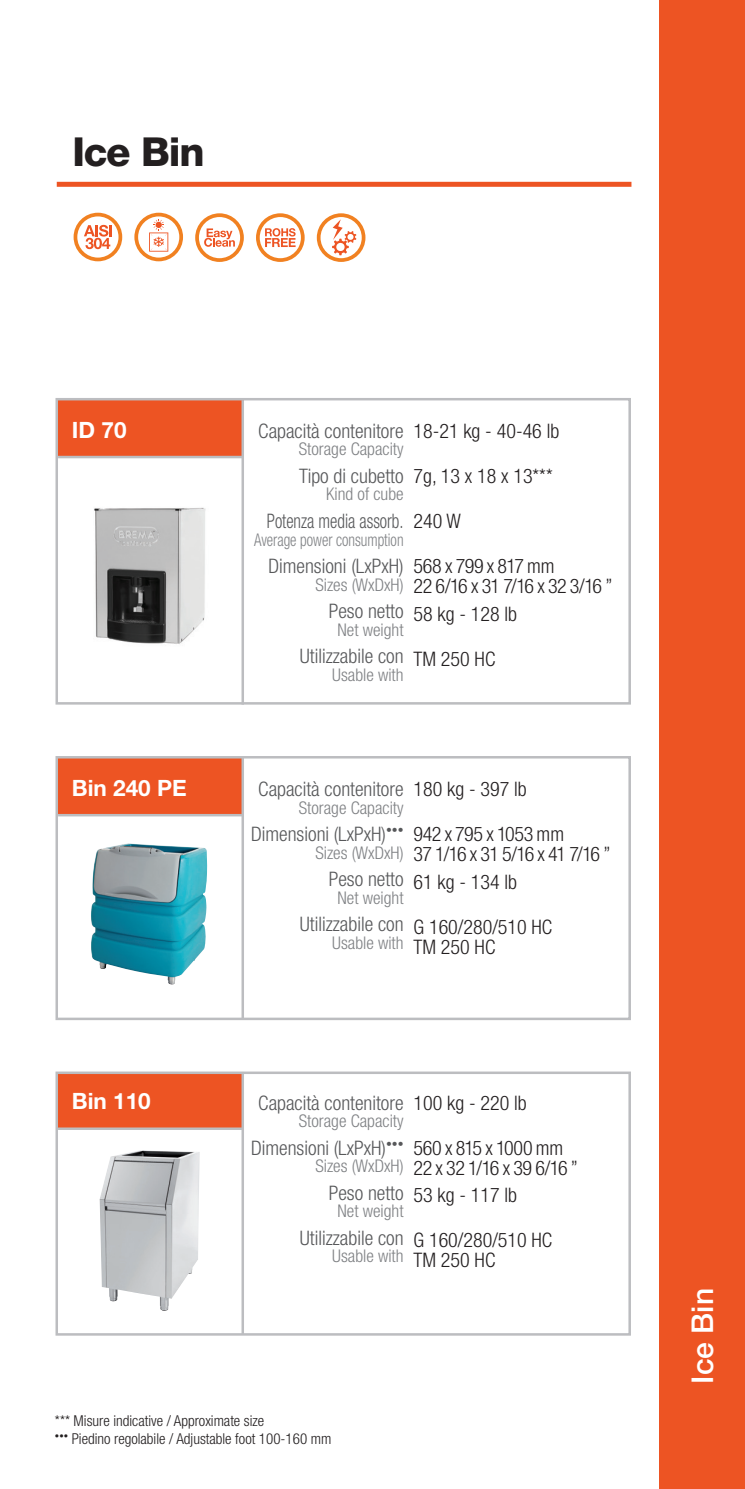
<style>
.page{position:relative;width:745px;height:1489px;background:#fff}
.page>*{position:absolute;margin:0;border:0;box-sizing:border-box;transform-origin:0 0}
.t1{font:800 40px "Helvetica Neue LT Std";letter-spacing:-.03em;color:#231f20}
.t2{font:500 30px "Helvetica Neue LT Std";color:#fff}
.t3{font:700 22.5px "Helvetica Neue LT Std";color:#fff}
.t4{font:300 condensed 20px "Helvetica Neue LT Std";color:#57585a}
.t5{font:300 condensed 20px/20px "Helvetica Neue LT Std";color:#231f20}
.t6{font:300 condensed 20px/20px "Helvetica Neue LT Std";letter-spacing:-.035em;color:#231f20}
.t7{font:300 condensed 20px/20px "Helvetica Neue LT Std";letter-spacing:-.03em;color:#231f20}
.t8{font:300 condensed 20px/20px "Helvetica Neue LT Std";letter-spacing:-.02em;color:#231f20}
.t9{font:300 condensed 20px "Helvetica Neue LT Std";color:#57585a;scale:.85 1}
.t10{font:300 condensed 17.5px "Helvetica Neue LT Std";color:#808285}
.t11{font:300 condensed 17.5px "Helvetica Neue LT Std";color:#808285;scale:.85 1}
.t12{font:300 condensed 15px "Helvetica Neue LT Std";color:#231f20}
</style>
<div class="page">
<div style="left:58px;top:400px;width:185px;height:56px;background:#ed5423"></div>
<hr style="left:241px;top:400px;width:3px;height:304px;background:#bcbdc0">
<hr style="left:58px;top:456px;width:185px;height:2px;background:#bcbdc0">
<div style="left:55px;top:398px;width:575px;height:306px;border:2px solid #bcbdc0"></div>
<img style="left:94px;top:507px;width:112px;height:137px">
<div style="left:58px;top:1071px;width:185px;height:56px;background:#ed5423"></div>
<hr style="left:241px;top:1071px;width:3px;height:263px;background:#bcbdc0">
<hr style="left:58px;top:1127px;width:185px;height:2px;background:#bcbdc0">
<div style="left:55px;top:1071px;width:575px;height:264px;border:2px solid #bcbdc0"></div>
<img style="left:100px;top:1150px;width:100px;height:160px">
<div style="left:659px;top:0;width:85px;height:1488px;background:#ed5423"></div>
<div style="left:57px;top:182px;width:574px;height:5px;background:#ed5423"></div>
<div style="left:58px;top:758px;width:185px;height:55px;background:#ed5423"></div>
<hr style="left:241px;top:758px;width:3px;height:260px;background:#bcbdc0">
<hr style="left:58px;top:813px;width:185px;height:3px;background:#bcbdc0">
<div style="left:55px;top:756px;width:575px;height:264px;border:2px solid #bcbdc0"></div>
<img style="left:91px;top:843px;width:116px;height:141px">
<svg style="left:74px;top:213px;width:48px;height:48px"></svg>
<svg style="left:316px;top:213px;width:49px;height:49px"></svg>
<svg style="left:256px;top:213px;width:48px;height:49px"></svg>
<svg style="left:195px;top:213px;width:49px;height:49px"></svg>
<svg style="left:134px;top:213px;width:49px;height:48px"></svg>
<h1 class="t1" style="left:72px;top:127px;width:134px">Ice Bin</h1>
<p class="t3" style="left:72px;top:415px;width:56px">ID 70</p>
<p class="t4" style="left:258px;top:419px;width:147px">Capacità contenitore</p>
<p class="t10" style="left:299px;top:439px;width:106px">Storage Capacity</p>
<p class="t4" style="left:299px;top:464px;width:106px">Tipo di cubetto</p>
<p class="t10" style="left:326px;top:484px;width:79px">Kind of cube</p>
<p class="t9" style="left:267px;top:509px;width:162px">Potenza media assorb.</p>
<p class="t11" style="left:254px;top:529px;width:177px">Average power consumption</p>
<p class="t4" style="left:268px;top:554px;width:137px">Dimensioni (LxPxH)</p>
<p class="t10" style="left:315px;top:574px;width:90px">Sizes (WxDxH)</p>
<p class="t4" style="left:328px;top:599px;width:76px">Peso netto</p>
<p class="t10" style="left:337px;top:619px;width:68px">Net weight</p>
<p class="t4" style="left:300px;top:644px;width:105px">Utilizzabile con</p>
<p class="t10" style="left:332px;top:664px;width:73px">Usable with</p>
<p class="t5" style="left:413px;top:420px;width:147px">18-21 kg - 40-46 lb</p>
<p class="t5" style="left:413px;top:465px;width:140px">7g, 13 x 18 x 13***</p>
<p class="t5" style="left:413px;top:510px;width:49px">240 W</p>
<p class="t7" style="left:413px;top:555px;width:200px">568 x 799 x 817 mm<br>22 6/16 x 31 7/16 x 32 3/16 ”</p>
<p class="t5" style="left:413px;top:603px;width:105px">58 kg - 128 lb</p>
<p class="t5" style="left:413px;top:648px;width:83px">TM 250 HC</p>
<p class="t3" style="left:72px;top:773px;width:116px">Bin 240 PE</p>
<p class="t4" style="left:258px;top:777px;width:147px">Capacità contenitore</p>
<p class="t10" style="left:299px;top:797px;width:106px">Storage Capacity</p>
<p class="t4" style="left:251px;top:822px;width:154px">Dimensioni (LxPxH)<sup>•••</sup></p>
<p class="t10" style="left:315px;top:842px;width:90px">Sizes (WxDxH)</p>
<p class="t4" style="left:328px;top:867px;width:76px">Peso netto</p>
<p class="t10" style="left:337px;top:887px;width:68px">Net weight</p>
<p class="t4" style="left:300px;top:912px;width:105px">Utilizzabile con</p>
<p class="t10" style="left:332px;top:932px;width:73px">Usable with</p>
<p class="t5" style="left:413px;top:778px;width:115px">180 kg - 397 lb</p>
<p class="t6" style="left:413px;top:823px;width:198px">942 x 795 x 1053 mm<br>37 1/16 x 31 5/16 x 41 7/16 ”</p>
<p class="t5" style="left:413px;top:871px;width:105px">61 kg - 134 lb</p>
<p class="t5" style="left:413px;top:916px;width:140px">G 160/280/510 HC<br>TM 250 HC</p>
<p class="t3" style="left:72px;top:1087px;width:80px">Bin 110</p>
<p class="t4" style="left:258px;top:1091px;width:147px">Capacità contenitore</p>
<p class="t10" style="left:299px;top:1110px;width:106px">Storage Capacity</p>
<p class="t4" style="left:251px;top:1136px;width:154px">Dimensioni (LxPxH)<sup>•••</sup></p>
<p class="t10" style="left:315px;top:1155px;width:90px">Sizes (WxDxH)</p>
<p class="t4" style="left:328px;top:1181px;width:76px">Peso netto</p>
<p class="t10" style="left:337px;top:1200px;width:68px">Net weight</p>
<p class="t4" style="left:300px;top:1226px;width:105px">Utilizzabile con</p>
<p class="t10" style="left:332px;top:1245px;width:73px">Usable with</p>
<p class="t5" style="left:413px;top:1092px;width:115px">100 kg - 220 lb</p>
<p class="t8" style="left:413px;top:1137px;width:166px">560 x 815 x 1000 mm<br>22 x 32 1/16 x 39 6/16 ”</p>
<p class="t5" style="left:413px;top:1184px;width:105px">53 kg - 117 lb</p>
<p class="t5" style="left:413px;top:1229px;width:140px">G 160/280/510 HC<br>TM 250 HC</p>
<h2 class="t2" style="left:684px;top:1383px;width:97px;rotate:-90deg">Ice Bin</h2>
<p class="t12" style="left:55px;top:1411px;width:211px">*** Misure indicative / Approximate size</p>
<p class="t12" style="left:55px;top:1429px;width:278px"><sup>•••</sup> Piedino regolabile / Adjustable foot 100-160 mm</p>
</div>
